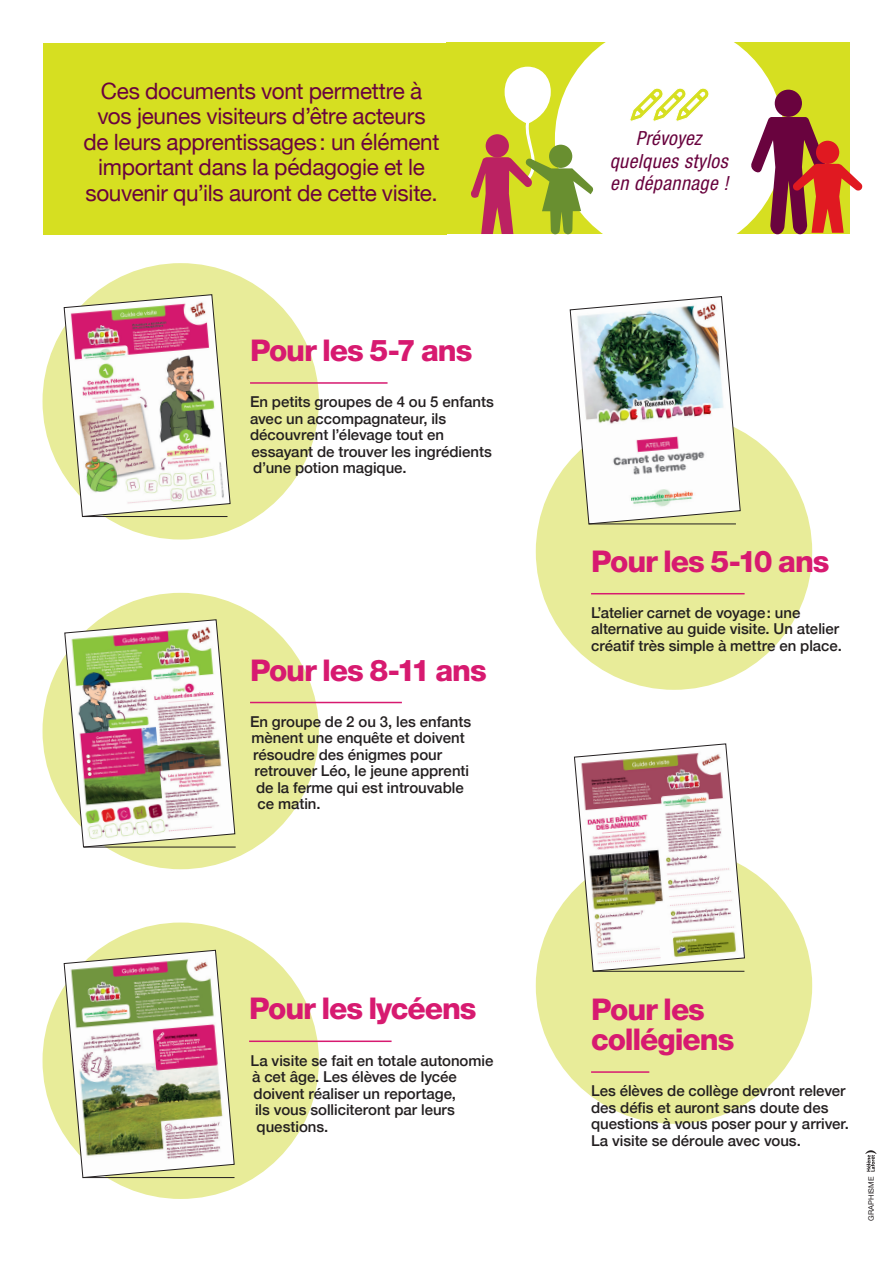
<style>
.page{position:relative;width:893px;height:1263px;background:#fff}
.page>*{position:absolute;margin:0;border:0;box-sizing:border-box;transform-origin:0 0}
.t1{font:800 30px/30px "Helvetica Neue";letter-spacing:-.035em;color:#d71a70}
.t2{font:22.5px/25.5px "Helvetica Neue";letter-spacing:-.01em;color:#69033e;text-align:center}
.t3{font:italic condensed 19.5px/22.5px "Helvetica Neue";letter-spacing:.025em;color:#69033e;text-align:center}
.t4{font:500 15px/16.5px "Helvetica Neue";color:#231f20}
.t5{font:7.5px "Helvetica Neue";color:#231f20}
</style>
<div class="page">
<div style="left:43px;top:263px;width:276px;height:276px;background:#e8ec99;border-radius:50%"></div>
<div style="left:43px;top:593px;width:276px;height:276px;background:#e8ec99;border-radius:50%"></div>
<div style="left:43px;top:922px;width:276px;height:277px;background:#e8ec99;border-radius:50%"></div>
<div style="left:536px;top:413px;width:276px;height:277px;background:#e8ec99;border-radius:50%"></div>
<div style="left:536px;top:847px;width:276px;height:277px;background:#e8ec99;border-radius:50%"></div>
<div style="left:446px;top:43px;width:404px;height:191px;background:#d6df21"></div>
<div style="left:43px;top:43px;width:403px;height:192px;background:#d6df21"></div>
<div style="left:555px;top:22px;width:230px;height:234px;background:#fff;border-radius:50%"></div>
<svg style="left:630px;top:88px;width:79px;height:34px"></svg>
<svg style="left:471px;top:67px;width:123px;height:167px"></svg>
<div style="left:775px;top:90px;width:27px;height:27px;background:#69033e;border-radius:50%"></div>
<svg style="left:750px;top:117px;width:113px;height:117px"></svg>
<hr style="left:249px;top:1040px;width:143px;height:2px;background:#d71a70">
<img style="left:63px;top:949px;width:172px;height:229px">
<hr style="left:83px;top:1177px;width:152px;height:1px;background:#231f20">
<hr style="left:250px;top:702px;width:152px;height:1px;background:#d71a70">
<img style="left:64px;top:619px;width:172px;height:229px">
<hr style="left:84px;top:847px;width:152px;height:1px;background:#231f20">
<hr style="left:591px;top:593px;width:154px;height:1px;background:#d71a70">
<img style="left:569px;top:296px;width:172px;height:229px">
<hr style="left:589px;top:524px;width:147px;height:1px;background:#231f20">
<hr style="left:591px;top:1071px;width:58px;height:2px;background:#d71a70">
<img style="left:574px;top:743px;width:171px;height:229px">
<hr style="left:593px;top:971px;width:151px;height:1px;background:#231f20">
<hr style="left:250px;top:382px;width:138px;height:2px;background:#d71a70">
<img style="left:63px;top:294px;width:168px;height:223px">
<hr style="left:82px;top:516px;width:145px;height:1px;background:#231f20">
<svg style="left:865px;top:1150px;width:11px;height:21px"></svg>
<h2 class="t2" style="left:83px;top:79px;width:357px">Ces documents vont permettre à vos jeunes visiteurs d’être acteurs de leurs apprentissages: un élément important dans la pédagogie et le souvenir qu’ils auront de cette visite.</h2>
<h1 class="t1" style="left:250px;top:335px;width:224px">Pour les 5-7 ans</h1>
<p class="t4" style="left:250px;top:392px;width:245px">En petits groupes de 4 ou 5 enfants avec un accompagnateur, ils découvrent l’élevage tout en essayant de trouver les ingrédients d’une potion magique.</p>
<h1 class="t1" style="left:250px;top:655px;width:238px">Pour les 8-11 ans</h1>
<p class="t4" style="left:250px;top:712px;width:223px">En groupe de 2 ou 3, les enfants</p>
<p class="t4" style="left:252px;top:728px;width:215px">mènent une enquête et doivent</p>
<p class="t4" style="left:253px;top:745px;width:191px">résoudre des énigmes pour</p>
<p class="t4" style="left:255px;top:761px;width:216px">retrouver Léo, le jeune apprenti</p>
<p class="t4" style="left:256px;top:778px;width:209px">de la ferme qui est introuvable</p>
<p class="t4" style="left:258px;top:794px;width:65px">ce matin.</p>
<h1 class="t1" style="left:249px;top:993px;width:229px">Pour les lycéens</h1>
<p class="t4" style="left:251px;top:1051px;width:244px">La visite se fait en totale autonomie</p>
<p class="t4" style="left:252px;top:1067px;width:206px">à cet âge. Les élèves de lycée</p>
<p class="t4" style="left:254px;top:1084px;width:204px">doivent réaliser un reportage,</p>
<p class="t4" style="left:255px;top:1100px;width:201px">ils vous solliciteront par leurs</p>
<p class="t4" style="left:257px;top:1117px;width:73px">questions.</p>
<h3 class="t3" style="left:610px;top:127px;width:120px">Prévoyez quelques stylos en dépannage !</h3>
<h1 class="t1" style="left:591px;top:546px;width:240px">Pour les 5-10 ans</h1>
<p class="t4" style="left:591px;top:603px;width:252px">L’atelier carnet de voyage: une alternative au guide visite. Un atelier créatif très simple à mettre en place.</p>
<h1 class="t1" style="left:591px;top:994px;width:145px">Pour les collégiens</h1>
<p class="t4" style="left:591px;top:1081px;width:260px">Les élèves de collège devront relever des défis et auront sans doute des questions à vous poser pour y arriver.<br>La visite se déroule avec vous.</p>
<p class="t5" style="left:867px;top:1221px;width:46px;rotate:-90deg">GRAPHISME</p>
</div>
